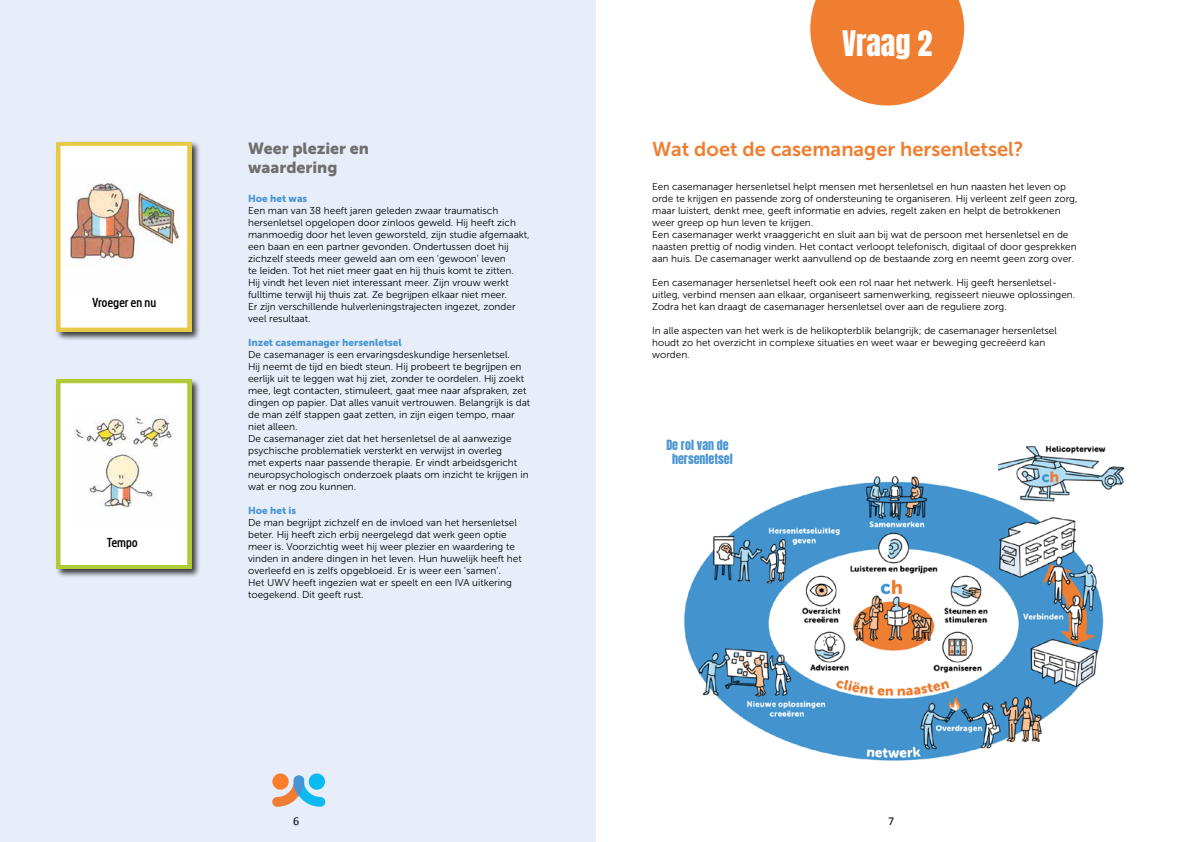
<style>
.page{position:relative;width:1191px;height:842px;background:#fff}
.page>*{position:absolute;margin:0;border:0;box-sizing:border-box;transform-origin:0 0}
.t1{font:30px "Anton";color:#fff}
.t2{font:20px "Museo Sans 700";color:#f07e31}
.t3{font:16px/19.2px "Museo Sans 900";color:#706f6f}
.t4{font:500 14px "Orka Condensed";letter-spacing:-.015em;color:#000}
.t5{font:12px/14.4px "Anton";color:#4a96d2;text-align:center}
.t6{font:12px "Calibri";color:#000}
.t7{font:10px/12px "Museo Sans 300";color:#000}
.t8{font:10px "Museo Sans 900";color:#4a96d2}
</style>
<div class="page">
<div style="left:0;top:0;width:595px;height:842px;background:#e7eef9"></div>
<svg style="left:272px;top:775px;width:54px;height:32px"></svg>
<div style="left:309px;top:773px;width:16px;height:17px;background:#0abaf0;border-radius:50%"></div>
<div style="left:272px;top:773px;width:17px;height:17px;background:#fc7d2b;border-radius:50%"></div>
<svg style="left:810px;top:0;width:154px;height:105px"></svg>
<img style="left:684px;top:446px;width:441px;height:315px">
<div style="left:666px;top:436px;width:332px;height:36px;background:#fff"></div>
<div style="left:55px;top:378px;width:146px;height:200px;background:#000;opacity:.75"></div>
<svg style="left:57px;top:379px;width:134px;height:190px;background:#eff5d9"></svg>
<img style="left:71px;top:409px;width:107px;height:114px">
<div style="left:55px;top:141px;width:146px;height:200px;background:#000;opacity:.75"></div>
<svg style="left:57px;top:142px;width:134px;height:189px;background:#f9f3d7"></svg>
<img style="left:64px;top:173px;width:122px;height:118px">
<h3 class="t4" style="left:92px;top:294px;width:66px">Vroeger en nu</h3>
<h3 class="t4" style="left:107px;top:534px;width:33px">Tempo</h3>
<h3 class="t3" style="left:248px;top:139px;width:122px">Weer plezier en waardering</h3>
<p class="t8" style="left:248px;top:193px;width:61px">Hoe het was</p>
<p class="t7" style="left:248px;top:205px;width:283px">Een man van 38 heeft jaren geleden zwaar traumatisch hersenletsel opgelopen door zinloos geweld. Hij heeft zich manmoedig door het leven geworsteld, zijn studie afgemaakt, een baan en een partner gevonden. Ondertussen doet hij zichzelf steeds meer geweld aan om een ‘gewoon’ leven<br>te leiden. Tot het niet meer gaat en hij thuis komt te zitten.<br>Hij vindt het leven niet interessant meer. Zijn vrouw werkt fulltime terwijl hij thuis zat. Ze begrijpen elkaar niet meer.<br>Er zijn verschillende hulverleningstrajecten ingezet, zonder veel resultaat.</p>
<p class="t8" style="left:248px;top:337px;width:155px">Inzet casemanager hersenletsel</p>
<p class="t7" style="left:248px;top:349px;width:284px">De casemanager is een ervaringsdeskundige hersenletsel.<br>Hij neemt de tijd en biedt steun. Hij probeert te begrijpen en eerlijk uit te leggen wat hij ziet, zonder te oordelen. Hij zoekt mee, legt contacten, stimuleert, gaat mee naar afspraken, zet dingen op papier. Dat alles vanuit vertrouwen. Belangrijk is dat de man zélf stappen gaat zetten, in zijn eigen tempo, maar niet alleen.<br>De casemanager ziet dat het hersenletsel de al aanwezige psychische problematiek versterkt en verwijst in overleg<br>met experts naar passende therapie. Er vindt arbeidsgericht neuropsychologisch onderzoek plaats om inzicht te krijgen in wat er nog zou kunnen.</p>
<p class="t8" style="left:248px;top:505px;width:50px">Hoe het is</p>
<p class="t7" style="left:248px;top:517px;width:275px">De man begrijpt zichzelf en de invloed van het hersenletsel beter. Hij heeft zich erbij neergelegd dat werk geen optie meer is. Voorzichtig weet hij weer plezier en waardering te vinden in andere dingen in het leven. Hun huwelijk heeft het overleefd en is zelfs opgebloeid. Er is weer een ‘samen’.<br>Het UWV heeft ingezien wat er speelt en een IVA uitkering toegekend. Dit geeft rust.</p>
<h1 class="t1" style="left:842px;top:28px;width:92px">Vraag 2</h1>
<h2 class="t2" style="left:652px;top:138px;width:373px">Wat doet de casemanager hersenletsel?</h2>
<p class="t7" style="left:652px;top:181px;width:427px">Een casemanager hersenletsel helpt mensen met hersenletsel en hun naasten het leven op orde te krijgen en passende zorg of ondersteuning te organiseren. Hij verleent zelf geen zorg, maar luistert, denkt mee, geeft informatie en advies, regelt zaken en helpt de betrokkenen weer greep op hun leven te krijgen.<br>Een casemanager werkt vraaggericht en sluit aan bij wat de persoon met hersenletsel en de naasten prettig of nodig vinden. Het contact verloopt telefonisch, digitaal of door gesprekken aan huis. De casemanager werkt aanvullend op de bestaande zorg en neemt geen zorg over.</p>
<p class="t7" style="left:652px;top:277px;width:425px">Een casemanager hersenletsel heeft ook een rol naar het netwerk. Hij geeft hersenletsel&shy;uitleg, verbind mensen aan elkaar, organiseert samenwerking, regisseert nieuwe oplossingen.<br>Zodra het kan draagt de casemanager hersenletsel over aan de reguliere zorg.</p>
<p class="t7" style="left:652px;top:325px;width:406px">In alle aspecten van het werk is de helikopterblik belangrijk; de casemanager hersenletsel houdt zo het overzicht in complexe situaties en weet waar er beweging gecreëerd kan worden.</p>
<p class="t5" style="left:666px;top:438px;width:68px">De rol van de hersenletsel</p>
<p class="t6" style="left:293px;top:813px;width:8px">6</p>
<p class="t6" style="left:888px;top:813px;width:8px">7</p>
</div>
